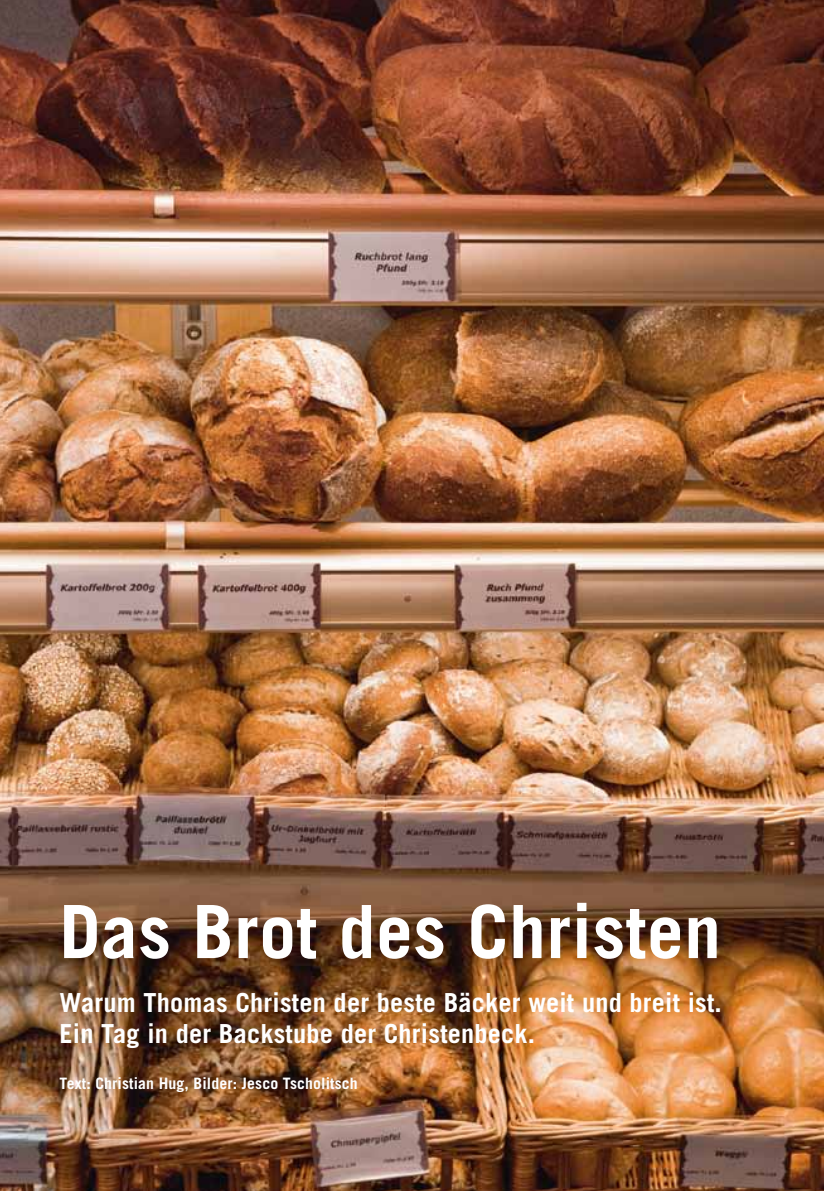
<style>
.page{position:relative;width:824px;height:1191px;background:#fff}
.page>*{position:absolute;margin:0;border:0;box-sizing:border-box;transform-origin:0 0}
.t1{font:700 73.5px "Trade Gothic";letter-spacing:.01em;color:#fff}
.t2{font:700 26.25px/31.5px "Trade Gothic";letter-spacing:.01em;color:#fff}
.t3{font:700 15.75px "Trade Gothic";letter-spacing:.01em;color:#fff}
</style>
<div class="page">
<img style="left:0;top:0;width:823px;height:1191px">
<h1 class="t1" style="left:60px;top:886px;width:663px">Das Brot des Christen</h1>
<p class="t2" style="left:60px;top:986px;width:663px">Warum Thomas Christen der beste Bäcker weit und breit ist.<br>Ein Tag in der Backstube der Christenbeck.</p>
<p class="t3" style="left:60px;top:1074px;width:299px">Text: Christian Hug, Bilder: Jesco Tscholitsch</p>
</div>
